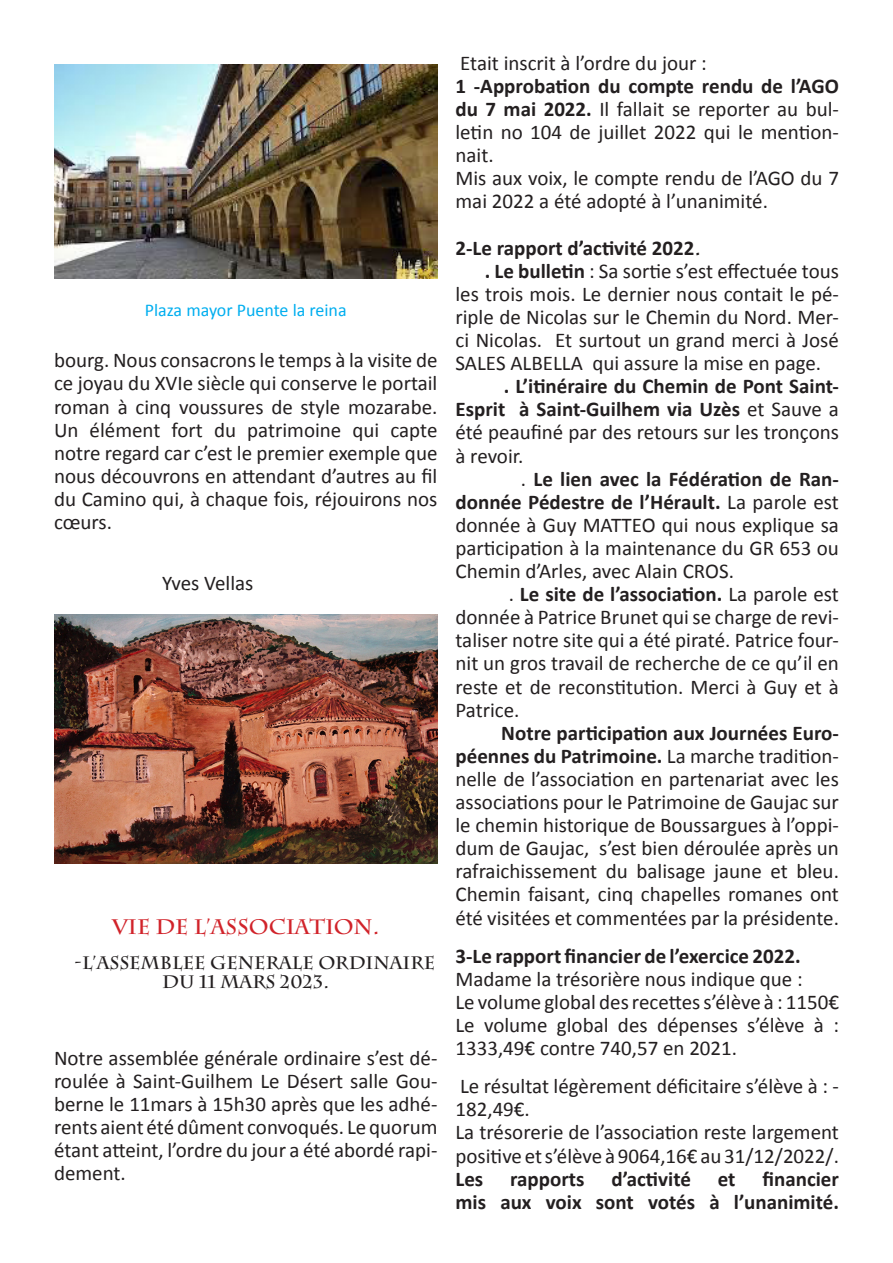
<style>
.page{position:relative;width:893px;height:1263px;background:#fff}
.page>*{position:absolute;margin:0;border:0;box-sizing:border-box;transform-origin:0 0}
.t1{font:21px/23.1px "Calibri";color:#231f20;text-align:justify}
.t2{font:700 21px/23.1px "Calibri";color:#231f20;text-align:justify}
.t3{font:700 21px "Charlemagne Std";color:#d1232a}
.t4{font:700 18px/19.8px "Charlemagne Std";color:#231f20}
.t5{font:18px "Calibri";color:#00aeef}
.s1{font-weight:700}
.s2{font-family:"Charlemagne Std"}
.s3{font-weight:400}
</style>
<div class="page">
<img style="left:54px;top:64px;width:383px;height:215px">
<img style="left:54px;top:615px;width:383px;height:248px">
<p class="t5" style="left:145px;top:298px;width:203px">Plaza mayor Puente la reina</p>
<p class="t1" style="left:54px;top:349px;width:385px">bourg. Nous consacrons le temps à la visite de ce joyau du XVIe siècle qui conserve le portail roman à cinq voussures de style mozarabe.<br>Un élément fort du patrimoine qui capte notre regard car c’est le premier exemple que nous découvrons en attendant d’autres au fil du Camino qui, à chaque fois, réjouirons nos cœurs.</p>
<p class="t1" style="left:162px;top:572px;width:93px">Yves Vellas</p>
<p class="t3" style="left:112px;top:914px;width:269px">VIE DE L’ASSOCIATION.</p>
<p class="t4" style="left:162px;top:953px;width:275px;text-indent:-88px">-L’ASSEMBLEE GENERALE ORDINAIRE<br>DU 11 MARS 2023.</p>
<p class="t1" style="left:54px;top:1046px;width:385px">Notre assemblée générale ordinaire s’est dé&shy;roulée à Saint-Guilhem Le Désert salle Gou&shy;berne le 11mars à 15h30 après que les adhé&shy;rents aient été dûment convoqués. Le quorum étant atteint, l’ordre du jour a été abordé rapi&shy;dement.</p>
<p class="t1" style="left:460px;top:51px;width:248px">Etait inscrit à l’ordre du jour :</p>
<p class="t1" style="left:455px;top:74px;width:385px"><span class="s1">1 -Approbation du compte rendu de l’AGO du 7 mai 2022.</span> Il fallait se reporter au bul&shy;letin no 104 de juillet 2022 qui le mention&shy;nait.</p>
<p class="t1" style="left:455px;top:167px;width:385px">Mis aux voix, le compte rendu de l’AGO du 7 mai 2022 a été adopté à l’unanimité.</p>
<p class="t2" style="left:455px;top:236px;width:247px">2-Le rapport d’activité 2022<span class="s2">.</span></p>
<p class="t1" style="left:455px;top:259px;width:385px;text-indent:29px"><span class="s1">. Le bulletin</span> : Sa sortie s’est effectuée tous les trois mois. Le dernier nous contait le pé&shy;riple de Nicolas sur le Chemin du Nord. Mer&shy;ci Nicolas. Et surtout un grand merci à José SALES ALBELLA qui assure la mise en page.</p>
<p class="t2" style="left:455px;top:375px;width:385px;text-indent:48px">. L’itinéraire du Chemin de Pont Saint-Esprit à Saint-Guilhem via Uzès <span class="s3">et Sauve a été peaufiné par des retours sur les tronçons à revoir.</span></p>
<p class="t1" style="left:455px;top:467px;width:385px;text-indent:65px">. <span class="s1">Le lien avec la Fédération de Ran&shy;donnée Pédestre de l’Hérault.</span> La parole est donnée à Guy MATTEO qui nous explique sa participation à la maintenance du GR 653 ou Chemin d’Arles, avec Alain CROS.</p>
<p class="t1" style="left:455px;top:583px;width:385px;text-indent:53px">. <span class="s1">Le site de l’association.</span> La parole est donnée à Patrice Brunet qui se charge de revi&shy;taliser notre site qui a été piraté. Patrice four&shy;nit un gros travail de recherche de ce qu’il en reste et de reconstitution. Merci à Guy et à Patrice.</p>
<p class="t1" style="left:455px;top:721px;width:385px;text-indent:46px"><span class="s1">Notre participation aux Journées Euro&shy;péennes du Patrimoine.</span> La marche tradition&shy;nelle de l’association en partenariat avec les associations pour le Patrimoine de Gaujac sur le chemin historique de Boussargues à l’oppi&shy;dum de Gaujac, s’est bien déroulée après un rafraichissement du balisage jaune et bleu.<br>Chemin faisant, cinq chapelles romanes ont été visitées et commentées par la présidente.</p>
<p class="t2" style="left:455px;top:944px;width:347px">3-Le rapport financier de l’exercice 2022.</p>
<p class="t1" style="left:455px;top:967px;width:349px">Madame la trésorière nous indique que :</p>
<p class="t1" style="left:455px;top:990px;width:385px">Le volume global des recettes s’élève à : 1150€</p>
<p class="t1" style="left:455px;top:1013px;width:385px">Le volume global des dépenses s’élève à :<br>1333,49€ contre 740,57 en 2021.</p>
<p class="t1" style="left:455px;top:1075px;width:385px">Le résultat légèrement déficitaire s’élève à : -<br>182,49€.</p>
<p class="t1" style="left:455px;top:1121px;width:385px">La trésorerie de l’association reste largement positive et s’élève à 9064,16€ au 31/12/2022/.<br><span class="s1">Les</span></p>
<p class="t2" style="left:510px;top:1167px;width:76px">rapports</p>
<p class="t2" style="left:611px;top:1167px;width:81px">d’activité</p>
<p class="t2" style="left:718px;top:1167px;width:19px">et</p>
<p class="t2" style="left:455px;top:1167px;width:385px;text-align:right">financier<br>mis aux voix sont votés à l’unanimité.</p>
</div>
